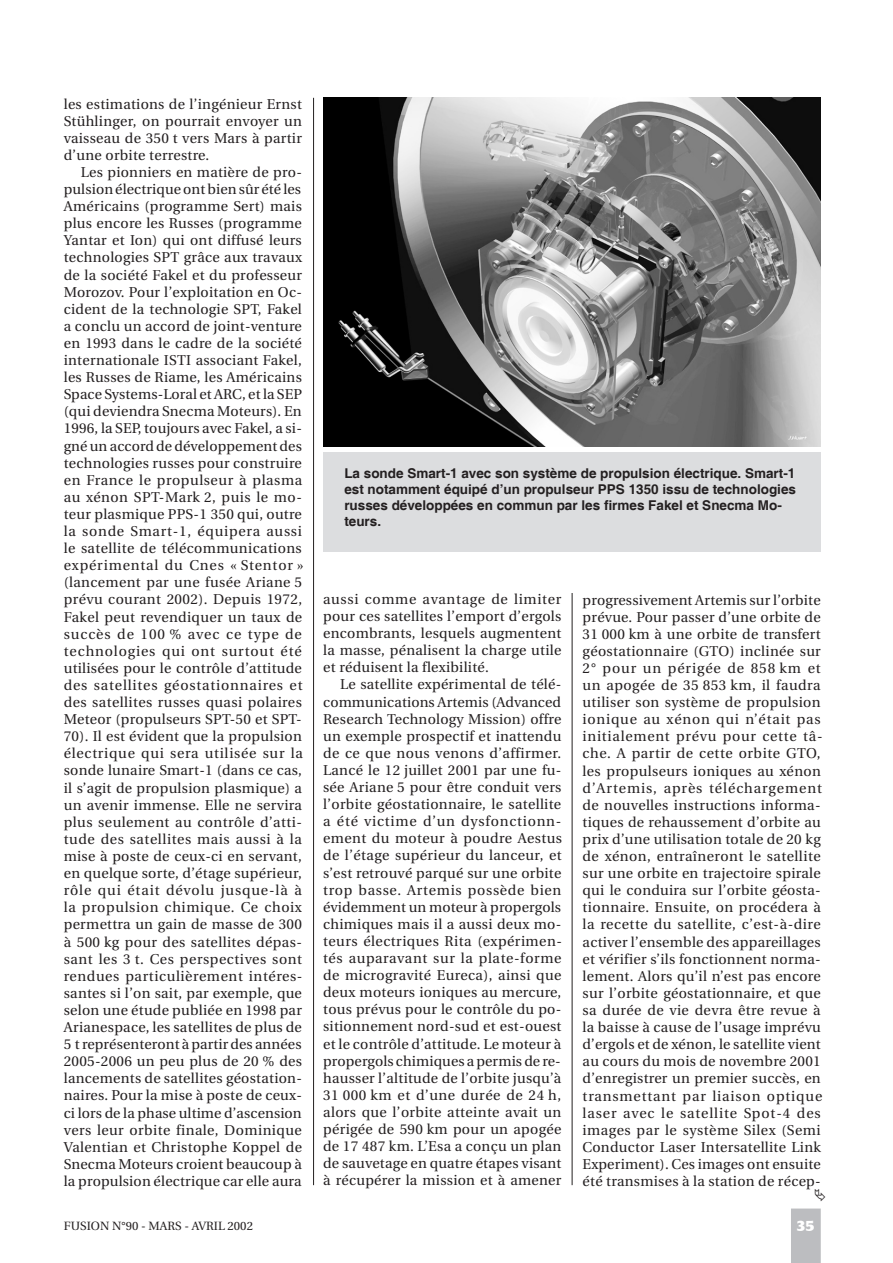
<style>
.page{position:relative;width:893px;height:1263px;background:#fff}
.page>*{position:absolute;margin:0;border:0;box-sizing:border-box;transform-origin:0 0}
.t1{font:15px "Clear Black DB Normal";color:#fff}
.t2{font:14.25px/17.1px "Utopia";letter-spacing:.02em;color:#231f20;text-align:justify}
.t3{font:700 13.5px/16.2px "Helvetica";color:#231f20}
.t4{font:12px "Utopia";color:#231f20}
</style>
<div class="page">
<hr style="left:313px;top:98px;width:1px;height:1087px;background:#231f20">
<hr style="left:572px;top:98px;width:1px;height:1087px;background:#231f20">
<div style="left:791px;top:1208px;width:30px;height:55px;background:#bcbdc0"></div>
<div style="left:538px;top:74px;width:85px;height:519px;background:#fff"></div>
<div style="left:323px;top:453px;width:498px;height:99px;background:#dcdddf"></div>
<img style="left:323px;top:98px;width:498px;height:349px">
<p class="t2" style="left:64px;top:95px;width:240px">les estimations de l’ingénieur Ernst Stühlinger, on pourrait envoyer un vaisseau de 350 t vers Mars à partir d’une orbite terrestre.</p>
<p class="t2" style="left:64px;top:164px;width:241px;text-align:left;text-indent:17px">Les pionniers en matière de pro&shy;pulsion électrique ont bien sûr été les Américains (programme Sert) mais plus encore les Russes (programme Yantar et Ion) qui ont diffusé leurs technologies SPT grâce aux travaux de la société Fakel et du professeur Morozov. Pour l’exploitation en Oc&shy;cident de la technologie SPT, Fakel a conclu un accord de joint-venture en 1993 dans le cadre de la société internationale ISTI associant Fakel, les Russes de Riame, les Américains Space Systems-Loral et ARC, et la SEP (qui deviendra Snecma Moteurs). En 1996, la SEP, toujours avec Fakel, a si&shy;gné un accord de développement des technologies russes pour construire en France le propulseur à plasma au xénon SPT-Mark 2, puis le mo&shy;teur plasmique PPS-1 350 qui, outre la sonde Smart-1, équipera aussi le satellite de télécommunications expérimental du Cnes « Stentor » (lancement par une fusée Ariane 5 prévu courant 2002). Depuis 1972, Fakel peut revendiquer un taux de succès de 100 % avec ce type de technologies qui ont surtout été utilisées pour le contrôle d’attitude des satellites géostationnaires et des satellites russes quasi polaires Meteor (propulseurs SPT-50 et SPT-70). Il est évident que la propulsion électrique qui sera utilisée sur la sonde lunaire Smart-1 (dans ce cas, il s’agit de propulsion plasmique) a un avenir immense. Elle ne servira plus seulement au contrôle d’atti&shy;tude des satellites mais aussi à la mise à poste de ceux-ci en servant, en quelque sorte, d’étage supérieur, rôle qui était dévolu jusque-là à la propulsion chimique. Ce choix permettra un gain de masse de 300 à 500 kg pour des satellites dépas&shy;sant les 3 t. Ces perspectives sont rendues particulièrement intéres&shy;santes si l’on sait, par exemple, que selon une étude publiée en 1998 par Arianespace, les satellites de plus de 5 t représenteront à partir des années 2005-2006 un peu plus de 20 % des lancements de satellites géostation&shy;naires. Pour la mise à poste de ceux&shy;ci lors de la phase ultime d’ascension vers leur orbite finale, Dominique Valentian et Christophe Koppel de Snecma Moteurs croient beaucoup à la propulsion électrique car elle aura</p>
<p class="t3" style="left:344px;top:466px;width:453px">La sonde Smart-1 avec son système de propulsion électrique. Smart-1 est notamment équipé d’un propulseur PPS 1350 issu de technologies russes développées en commun par les firmes Fakel et Snecma Mo&shy;teurs.</p>
<p class="t2" style="left:323px;top:591px;width:240px">aussi comme avantage de limiter pour ces satellites l’emport d’ergols encombrants, lesquels augmentent la masse, pénalisent la charge utile et réduisent la flexibilité.</p>
<p class="t2" style="left:323px;top:676px;width:240px;text-indent:17px">Le satellite expérimental de télé&shy;communications Artemis (Advanced Research Technology Mission) offre un exemple prospectif et inattendu de ce que nous venons d’affirmer.<br>Lancé le 12 juillet 2001 par une fu&shy;sée Ariane 5 pour être conduit vers l’orbite géostationnaire, le satellite a été victime d’un dysfonctionn&shy;ement du moteur à poudre Aestus de l’étage supérieur du lanceur, et s’est retrouvé parqué sur une orbite trop basse. Artemis possède bien évidemment un moteur à propergols chimiques mais il a aussi deux mo&shy;teurs électriques Rita (expérimen&shy;tés auparavant sur la plate-forme de microgravité Eureca), ainsi que deux moteurs ioniques au mercure, tous prévus pour le contrôle du po&shy;sitionnement nord-sud et est-ouest et le contrôle d’attitude. Le moteur à propergols chimiques a permis de re&shy;hausser l’altitude de l’orbite jusqu’à 31 000 km et d’une durée de 24 h, alors que l’orbite atteinte avait un périgée de 590 km pour un apogée de 17 487 km. L’Esa a conçu un plan de sauvetage en quatre étapes visant à récupérer la mission et à amener</p>
<p class="t2" style="left:583px;top:591px;width:242px;text-align:left">progressivement Artemis sur l’orbite prévue. Pour passer d’une orbite de 31 000 km à une orbite de transfert géostationnaire (GTO) inclinée sur 2° pour un périgée de 858 km et un apogée de 35 853 km, il faudra utiliser son système de propulsion ionique au xénon qui n’était pas initialement prévu pour cette tâ&shy;che. A partir de cette orbite GTO, les propulseurs ioniques au xénon d’Artemis, après téléchargement de nouvelles instructions informa&shy;tiques de rehaussement d’orbite au prix d’une utilisation totale de 20 kg de xénon, entraîneront le satellite sur une orbite en trajectoire spirale qui le conduira sur l’orbite géosta&shy;tionnaire. Ensuite, on procédera à la recette du satellite, c’est-à-dire activer l’ensemble des appareillages et vérifier s’ils fonctionnent norma&shy;lement. Alors qu’il n’est pas encore sur l’orbite géostationnaire, et que sa durée de vie devra être revue à la baisse à cause de l’usage imprévu d’ergols et de xénon, le satellite vient au cours du mois de novembre 2001 d’enregistrer un premier succès, en transmettant par liaison optique laser avec le satellite Spot-4 des images par le système Silex (Semi Conductor Laser Intersatellite Link Experiment). Ces images ont ensuite été transmises à la station de récep-</p>
<p class="t4" style="left:64px;top:1219px;width:191px">FUSION N°90 - MARS - AVRIL 2002</p>
<p class="t1" style="left:797px;top:1217px;width:19px">35</p>
</div>
